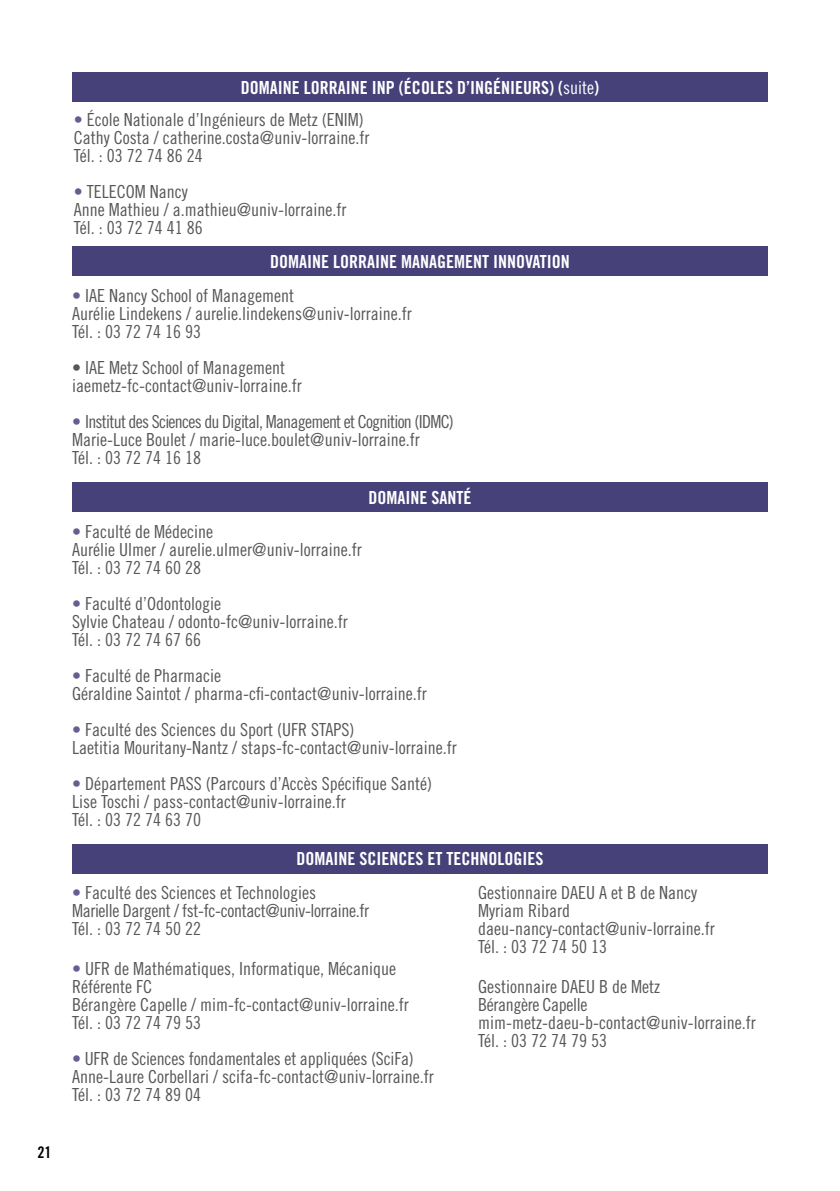
<style>
.page{position:relative;width:840px;height:1191px;background:#fff}
.page>*{position:absolute;margin:0;border:0;box-sizing:border-box;transform-origin:0 0}
.t1{font:18px/18px "Trade Gothic LT Std Cn 18";color:#575756}
.t2{font:18px/18px "Trade Gothic LT Std Cn 18";letter-spacing:-.04em;color:#575756}
.t3{font:18px "Trade Gothic LT Std Bd Cn 20";color:#fff}
.t4{font:18px/18px "Trade Gothic LT Std Cn 18";letter-spacing:-.02em;color:#575756}
.t5{font:16px "Trade Gothic LT Std Bd Cn 20";color:#000}
.s1{font-family:"Trade Gothic LT Std Cn 18"}
.s2{color:#655e91}
</style>
<div class="page">
<div style="left:72px;top:246px;width:695px;height:30px;background:#47417a"></div>
<div style="left:72px;top:482px;width:695px;height:30px;background:#47417a"></div>
<div style="left:72px;top:843px;width:695px;height:30px;background:#47417a"></div>
<div style="left:72px;top:72px;width:695px;height:30px;background:#47417a"></div>
<p class="t5" style="left:37px;top:1142px;width:16px">21</p>
<p class="t3" style="left:241px;top:76px;width:359px">DOMAINE LORRAINE INP (ÉCOLES D’INGÉNIEURS) (<span class="s1">suite</span>)</p>
<p class="t1" style="left:74px;top:111px;width:297px"><span class="s2">•</span> École Nationale d’Ingénieurs de Metz (ENIM)<br>Cathy Costa / catherine.costa@univ-lorraine.fr<br>Tél. : 03 72 74 86 24</p>
<p class="t1" style="left:74px;top:183px;width:274px"><span class="s2">•</span> TELECOM Nancy<br>Anne Mathieu / a.mathieu@univ-lorraine.fr<br>Tél. : 03 72 74 41 86</p>
<p class="t3" style="left:270px;top:250px;width:301px">DOMAINE LORRAINE MANAGEMENT INNOVATION</p>
<p class="t1" style="left:72px;top:287px;width:341px"><span class="s2">•</span> IAE Nancy School of Management<br>Aurélie Lindekens / aurelie.lindekens@univ-lorraine.fr<br>Tél. : 03 72 74 16 93</p>
<p class="t1" style="left:72px;top:359px;width:231px">• IAE Metz School of Management iaemetz-fc-contact@univ-lorraine.fr</p>
<p class="t2" style="left:72px;top:413px;width:383px"><span class="s2">•</span> Institut des Sciences du Digital, Management et Cognition (IDMC)<br>Marie-Luce Boulet / marie-luce.boulet@univ-lorraine.fr<br>Tél. : 03 72 74 16 18</p>
<p class="t3" style="left:368px;top:486px;width:104px">DOMAINE SANTÉ</p>
<p class="t1" style="left:72px;top:522px;width:291px"><span class="s2">•</span> Faculté de Médecine<br>Aurélie Ulmer / aurelie.ulmer@univ-lorraine.fr<br>Tél. : 03 72 74 60 28</p>
<p class="t1" style="left:72px;top:594px;width:277px"><span class="s2">•</span> Faculté d’Odontologie<br>Sylvie Chateau / odonto-fc@univ-lorraine.fr<br>Tél. : 03 72 74 67 66</p>
<p class="t1" style="left:72px;top:666px;width:356px"><span class="s2">•</span> Faculté de Pharmacie<br>Géraldine Saintot / pharma-cfi-contact@univ-lorraine.fr</p>
<p class="t1" style="left:72px;top:720px;width:386px"><span class="s2">•</span> Faculté des Sciences du Sport (UFR STAPS)<br>Laetitia Mouritany-Nantz / staps-fc-contact@univ-lorraine.fr</p>
<p class="t1" style="left:72px;top:774px;width:361px"><span class="s2">•</span> Département PASS (Parcours d’Accès Spécifique Santé)<br>Lise Toschi / pass-contact@univ-lorraine.fr<br>Tél. : 03 72 74 63 70</p>
<p class="t3" style="left:296px;top:847px;width:248px">DOMAINE SCIENCES ET TECHNOLOGIES</p>
<p class="t4" style="left:72px;top:883px;width:298px"><span class="s2">•</span> Faculté des Sciences et Technologies<br>Marielle Dargent / fst-fc-contact@univ-lorraine.fr<br>Tél. : 03 72 74 50 22</p>
<p class="t1" style="left:72px;top:959px;width:338px"><span class="s2">•</span> UFR de Mathématiques, Informatique, Mécanique Référente FC<br>Bérangère Capelle / mim-fc-contact@univ-lorraine.fr Tél. : 03 72 74 79 53</p>
<p class="t1" style="left:72px;top:1049px;width:363px"><span class="s2">•</span> UFR de Sciences fondamentales et appliquées (SciFa)<br>Anne-Laure Corbellari / scifa-fc-contact@univ-lorraine.fr<br>Tél. : 03 72 74 89 04</p>
<p class="t1" style="left:478px;top:883px;width:238px">Gestionnaire DAEU A et B de Nancy<br>Myriam Ribard daeu-nancy-contact@univ-lorraine.fr<br>Tél. : 03 72 74 50 13</p>
<p class="t1" style="left:478px;top:977px;width:279px">Gestionnaire DAEU B de Metz<br>Bérangère Capelle mim-metz-daeu-b-contact@univ-lorraine.fr<br>Tél. : 03 72 74 79 53</p>
</div>
